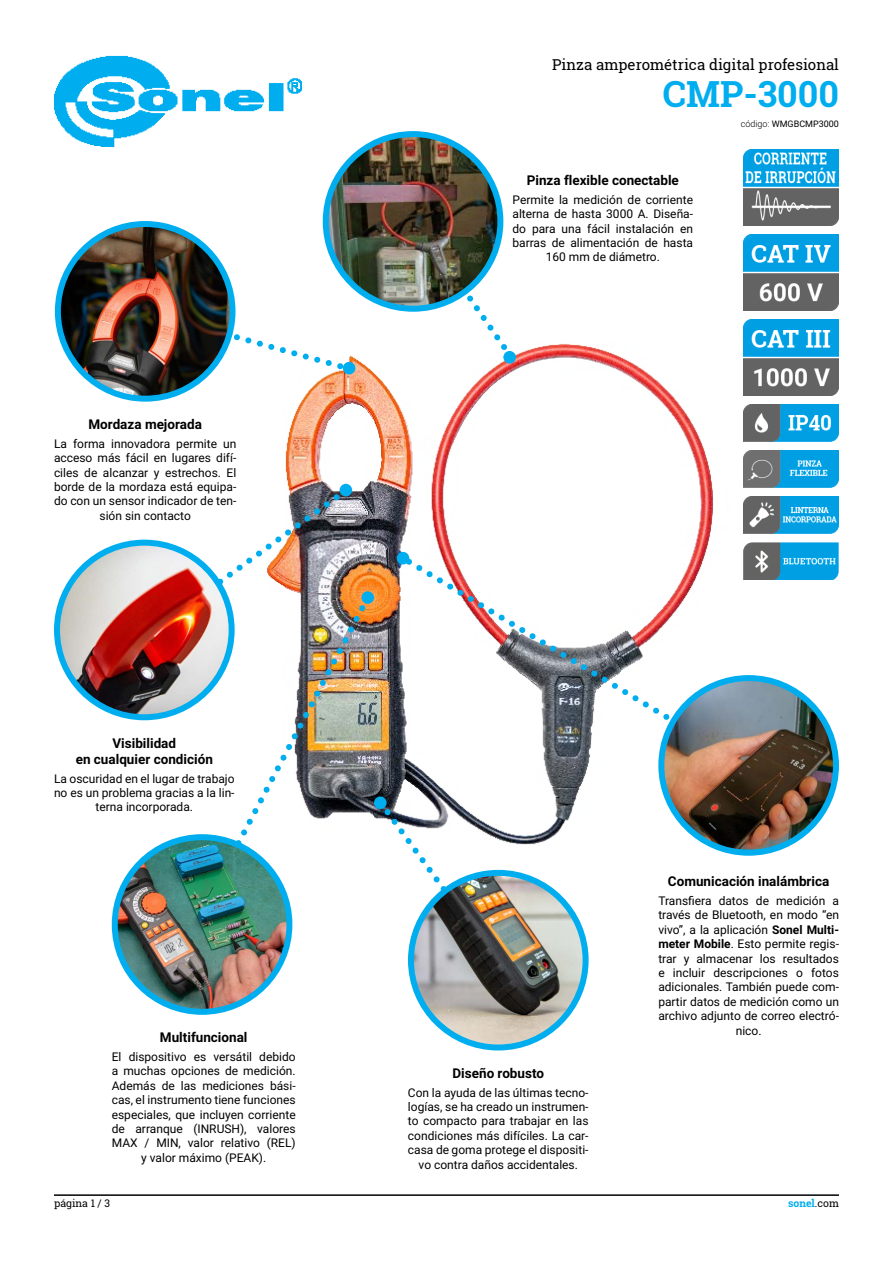
<style>
.page{position:relative;width:893px;height:1263px;background:#fff}
.page>*{position:absolute;margin:0;border:0;box-sizing:border-box;transform-origin:0 0}
.t1{font:700 36px "Roboto Slab";color:#00aeef}
.t2{font:15px "Roboto Slab";color:#000}
.t3{font:700 13.5px/16.2px "Roboto";color:#000;text-align:center}
.t4{font:12px/14.4px "Roboto";color:#000;text-align:center}
.t5{font:10.5px "Roboto Slab";color:#000}
.t6{font:700 10.5px "Roboto Slab";color:#00aeef}
.t7{font:9px "Roboto";color:#000}
.s1{font-weight:300}
.s2{font-weight:700}
.s3{font-weight:400;color:#000}
</style>
<div class="page">
<hr style="left:54px;top:1194px;width:785px;height:2px;background:#000">
<img style="left:54px;top:55px;width:247px;height:92px">
<img style="left:743px;top:235px;width:96px;height:75px">
<img style="left:743px;top:319px;width:96px;height:76px">
<img style="left:743px;top:404px;width:95px;height:37px">
<img style="left:743px;top:496px;width:95px;height:37px">
<img style="left:743px;top:543px;width:95px;height:37px">
<img style="left:743px;top:450px;width:95px;height:37px">
<img style="left:743px;top:150px;width:96px;height:75px">
<img style="left:285px;top:344px;width:439px;height:509px">
<svg style="left:374px;top:796px;width:13px;height:13px"></svg>
<div style="left:397px;top:552px;width:12px;height:12px;background:#00aeef;border-radius:50%"></div>
<div style="left:340px;top:484px;width:12px;height:12px;background:#00aeef;border-radius:50%"></div>
<div style="left:343px;top:362px;width:12px;height:12px;background:#00aeef;border-radius:50%"></div>
<img style="left:190px;top:600px;width:180px;height:327px">
<svg style="left:379px;top:800px;width:124px;height:151px"></svg>
<img style="left:142px;top:487px;width:205px;height:154px">
<svg style="left:400px;top:553px;width:347px;height:215px"></svg>
<svg style="left:231px;top:307px;width:120px;height:67px"></svg>
<svg style="left:414px;top:218px;width:101px;height:141px"></svg>
<div style="left:503px;top:351px;width:13px;height:13px;background:#00aeef;border-radius:50%"></div>
<div style="left:361px;top:591px;width:13px;height:13px;background:#00aeef;border-radius:50%"></div>
<img style="left:411px;top:873px;width:175px;height:174px;border-radius:87px">
<div style="left:408px;top:870px;width:181px;height:180px;border:6px solid #00aeef;border-radius:50%"></div>
<img style="left:57px;top:543px;width:175px;height:174px;border-radius:87px">
<div style="left:54px;top:540px;width:181px;height:180px;border:6px solid #00aeef;border-radius:50%"></div>
<img style="left:115px;top:837px;width:174px;height:175px;border-radius:87px">
<div style="left:112px;top:834px;width:180px;height:181px;border:6px solid #00aeef;border-radius:50%"></div>
<img style="left:60px;top:224px;width:171px;height:175px">
<div style="left:55px;top:221px;width:180px;height:181px;border:6px solid #00aeef;border-radius:50%"></div>
<img style="left:326px;top:134px;width:174px;height:175px;border-radius:87px">
<div style="left:323px;top:131px;width:180px;height:181px;border:6px solid #00aeef;border-radius:50%"></div>
<img style="left:661px;top:678px;width:175px;height:175px;border-radius:87px">
<div style="left:658px;top:675px;width:181px;height:181px;border:6px solid #00aeef;border-radius:50%"></div>
<p class="t2" style="left:552px;top:54px;width:288px">Pinza amperométrica digital profesional</p>
<h1 class="t1" style="left:663px;top:69px;width:178px">CMP-3000</h1>
<p class="t7" style="left:741px;top:117px;width:100px"><span class="s1">código:</span> WMGBCMP3000</p>
<p class="t3" style="left:88px;top:416px;width:115px">Mordaza mejorada</p>
<p class="t4" style="left:54px;top:436px;width:184px">La forma innovadora permite un acceso más fácil en lugares difí&shy;ciles de alcanzar y estrechos. El borde de la mordaza está equipa&shy;do con un sensor indicador de ten&shy;sión sin contacto</p>
<p class="t3" style="left:76px;top:734px;width:139px">Visibilidad<br>en cualquier condición</p>
<p class="t4" style="left:54px;top:771px;width:182px">La oscuridad en el lugar de trabajo no es un problema gracias a la lin&shy;terna incorporada.</p>
<p class="t3" style="left:160px;top:1029px;width:89px">Multifuncional</p>
<p class="t4" style="left:112px;top:1049px;width:185px">El dispositivo es versátil debido a muchas opciones de medición.<br>Además de las mediciones bási&shy;cas, el instrumento tiene funciones especiales, que incluyen corriente de arranque (INRUSH), valores<br>MAX / MIN, valor relativo (REL) y valor máximo (PEAK).</p>
<p class="t3" style="left:527px;top:172px;width:154px">Pinza flexible conectable</p>
<p class="t4" style="left:512px;top:192px;width:182px">Permite la medición de corriente alterna de hasta 3000 A. Diseña&shy;do para una fácil instalación en barras de alimentación de hasta<br>160 mm de diámetro.</p>
<p class="t3" style="left:452px;top:1064px;width:93px">Diseño robusto</p>
<p class="t4" style="left:408px;top:1085px;width:182px">Con la ayuda de las últimas tecno&shy;logías, se ha creado un instrumen&shy;to compacto para trabajar en las condiciones más difíciles. La car&shy;casa de goma protege el dispositi&shy;vo contra daños accidentales.</p>
<p class="t3" style="left:668px;top:873px;width:163px">Comunicación inalámbrica</p>
<p class="t4" style="left:658px;top:893px;width:182px">Transfiera datos de medición a través de Bluetooth, en modo “en vivo”, a la aplicación <span class="s2">Sonel Multi&shy;meter Mobile</span>. Esto permite regis&shy;trar y almacenar los resultados e incluir descripciones o fotos adicionales. También puede com&shy;partir datos de medición como un archivo adjunto de correo electró&shy;nico.</p>
<p class="t5" style="left:54px;top:1196px;width:58px">página 1 / 3</p>
<p class="t6" style="left:788px;top:1196px;width:52px">sonel<span class="s3">.com</span></p>
</div>
